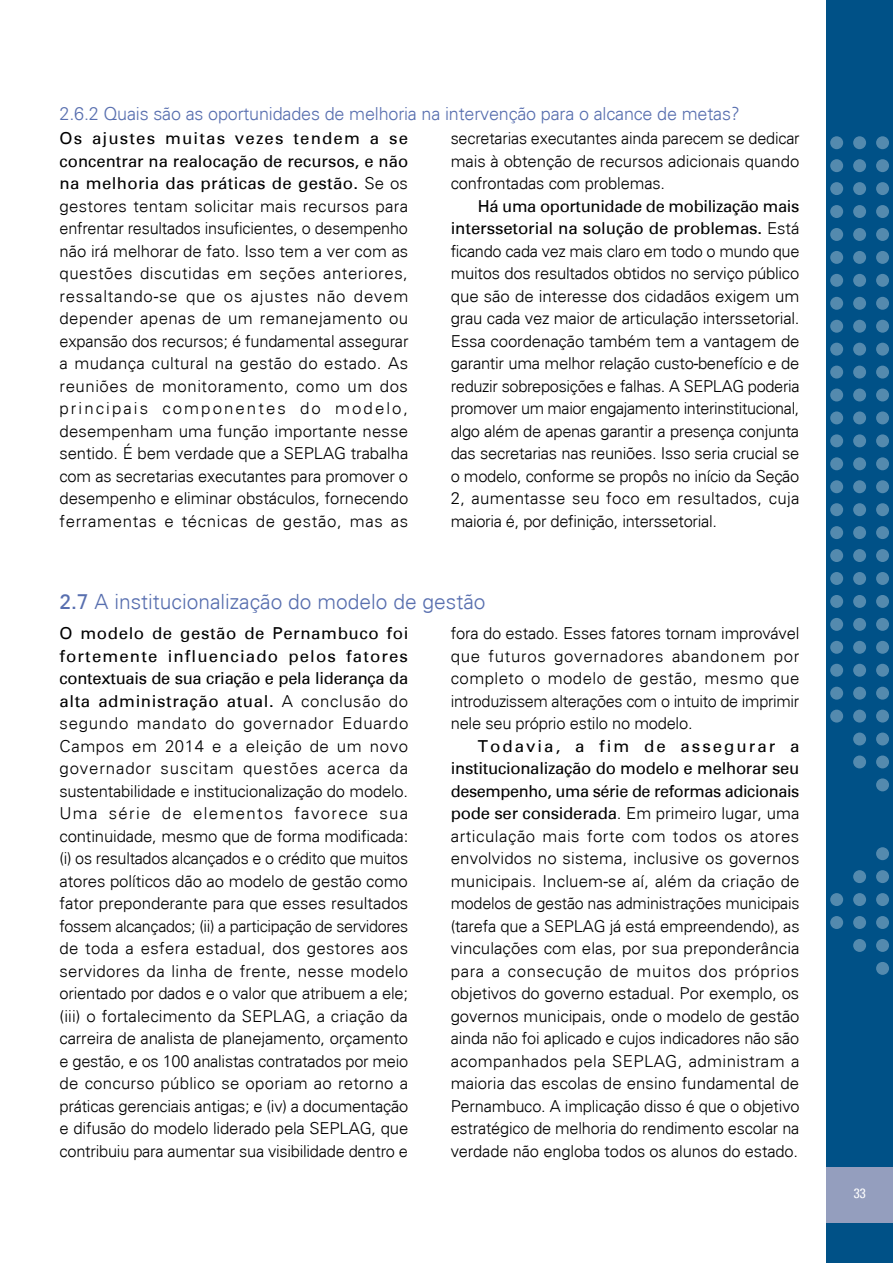
<style>
.page{position:relative;width:893px;height:1263px;background:#fff}
.page>*{position:absolute;margin:0;border:0;box-sizing:border-box;transform-origin:0 0}
.t1{font:300 21px "Univers";color:#586faf}
.t2{font:300 18px "Univers";letter-spacing:-.01em;color:#586faf}
.t3{font:300 16.5px/22.5px "Univers";letter-spacing:-.01em;color:#000;text-align:justify}
.t4{font:condensed 13.5px "Univers";color:#fff}
.s1{font-weight:400}
</style>
<div class="page">
<div style="left:826px;top:0;width:67px;height:1263px;background:#005187"></div>
<div style="left:826px;top:1167px;width:67px;height:55px;background:#949ebe"></div>
<svg style="left:876px;top:136px;width:13px;height:13px"></svg>
<svg style="left:876px;top:159px;width:13px;height:13px"></svg>
<svg style="left:876px;top:182px;width:13px;height:13px"></svg>
<svg style="left:876px;top:205px;width:13px;height:13px"></svg>
<svg style="left:876px;top:228px;width:13px;height:13px"></svg>
<svg style="left:876px;top:251px;width:13px;height:13px"></svg>
<svg style="left:876px;top:274px;width:13px;height:13px"></svg>
<svg style="left:876px;top:297px;width:13px;height:13px"></svg>
<svg style="left:876px;top:320px;width:13px;height:13px"></svg>
<svg style="left:876px;top:343px;width:13px;height:13px"></svg>
<svg style="left:876px;top:366px;width:13px;height:13px"></svg>
<div style="left:876px;top:389px;width:13px;height:12px;background:#548aae;border-radius:50%"></div>
<svg style="left:876px;top:411px;width:13px;height:13px"></svg>
<svg style="left:876px;top:434px;width:13px;height:13px"></svg>
<svg style="left:876px;top:457px;width:13px;height:13px"></svg>
<svg style="left:876px;top:480px;width:13px;height:13px"></svg>
<svg style="left:876px;top:503px;width:13px;height:13px"></svg>
<svg style="left:876px;top:526px;width:13px;height:13px"></svg>
<svg style="left:876px;top:549px;width:13px;height:13px"></svg>
<svg style="left:876px;top:572px;width:13px;height:13px"></svg>
<svg style="left:876px;top:595px;width:13px;height:13px"></svg>
<svg style="left:876px;top:618px;width:13px;height:13px"></svg>
<svg style="left:876px;top:641px;width:13px;height:13px"></svg>
<svg style="left:876px;top:664px;width:13px;height:13px"></svg>
<svg style="left:876px;top:687px;width:13px;height:13px"></svg>
<div style="left:876px;top:710px;width:13px;height:12px;background:#548aae;border-radius:50%"></div>
<svg style="left:876px;top:732px;width:13px;height:13px"></svg>
<svg style="left:876px;top:755px;width:13px;height:13px"></svg>
<svg style="left:876px;top:778px;width:13px;height:13px"></svg>
<svg style="left:876px;top:847px;width:13px;height:13px"></svg>
<svg style="left:876px;top:870px;width:13px;height:13px"></svg>
<svg style="left:876px;top:893px;width:13px;height:13px"></svg>
<svg style="left:876px;top:916px;width:13px;height:13px"></svg>
<svg style="left:876px;top:939px;width:13px;height:13px"></svg>
<svg style="left:876px;top:962px;width:13px;height:13px"></svg>
<svg style="left:853px;top:136px;width:13px;height:13px"></svg>
<svg style="left:853px;top:159px;width:13px;height:13px"></svg>
<svg style="left:853px;top:182px;width:13px;height:13px"></svg>
<svg style="left:853px;top:205px;width:13px;height:13px"></svg>
<svg style="left:853px;top:228px;width:13px;height:13px"></svg>
<svg style="left:853px;top:251px;width:13px;height:13px"></svg>
<svg style="left:853px;top:274px;width:13px;height:13px"></svg>
<svg style="left:853px;top:297px;width:13px;height:13px"></svg>
<div style="left:853px;top:320px;width:13px;height:13px;background:#548aae;border-radius:50%"></div>
<svg style="left:853px;top:343px;width:13px;height:13px"></svg>
<svg style="left:853px;top:366px;width:13px;height:13px"></svg>
<div style="left:853px;top:389px;width:13px;height:12px;background:#548aae;border-radius:50%"></div>
<svg style="left:853px;top:411px;width:13px;height:13px"></svg>
<svg style="left:853px;top:434px;width:13px;height:13px"></svg>
<div style="left:853px;top:457px;width:13px;height:13px;background:#548aae;border-radius:50%"></div>
<svg style="left:853px;top:480px;width:13px;height:13px"></svg>
<svg style="left:853px;top:503px;width:13px;height:13px"></svg>
<svg style="left:853px;top:526px;width:13px;height:13px"></svg>
<svg style="left:853px;top:549px;width:13px;height:13px"></svg>
<svg style="left:853px;top:572px;width:13px;height:13px"></svg>
<svg style="left:853px;top:595px;width:13px;height:13px"></svg>
<svg style="left:853px;top:618px;width:13px;height:13px"></svg>
<svg style="left:853px;top:641px;width:13px;height:13px"></svg>
<svg style="left:853px;top:664px;width:13px;height:13px"></svg>
<div style="left:853px;top:687px;width:13px;height:13px;background:#548aae;border-radius:50%"></div>
<div style="left:853px;top:710px;width:13px;height:12px;background:#548aae;border-radius:50%"></div>
<svg style="left:853px;top:732px;width:13px;height:13px"></svg>
<svg style="left:853px;top:755px;width:13px;height:13px"></svg>
<svg style="left:853px;top:870px;width:13px;height:13px"></svg>
<svg style="left:853px;top:893px;width:13px;height:13px"></svg>
<svg style="left:853px;top:916px;width:13px;height:13px"></svg>
<svg style="left:853px;top:939px;width:13px;height:13px"></svg>
<svg style="left:830px;top:136px;width:13px;height:13px"></svg>
<svg style="left:830px;top:159px;width:13px;height:13px"></svg>
<svg style="left:830px;top:182px;width:13px;height:13px"></svg>
<svg style="left:830px;top:205px;width:13px;height:13px"></svg>
<svg style="left:830px;top:228px;width:13px;height:13px"></svg>
<svg style="left:830px;top:251px;width:13px;height:13px"></svg>
<svg style="left:830px;top:274px;width:13px;height:13px"></svg>
<svg style="left:830px;top:297px;width:13px;height:13px"></svg>
<svg style="left:830px;top:320px;width:13px;height:13px"></svg>
<svg style="left:830px;top:343px;width:13px;height:13px"></svg>
<svg style="left:830px;top:366px;width:13px;height:13px"></svg>
<div style="left:830px;top:389px;width:13px;height:12px;background:#548aae;border-radius:50%"></div>
<svg style="left:830px;top:411px;width:13px;height:13px"></svg>
<svg style="left:830px;top:434px;width:13px;height:13px"></svg>
<svg style="left:830px;top:457px;width:13px;height:13px"></svg>
<svg style="left:830px;top:480px;width:13px;height:13px"></svg>
<svg style="left:830px;top:503px;width:13px;height:13px"></svg>
<svg style="left:830px;top:526px;width:13px;height:13px"></svg>
<svg style="left:830px;top:549px;width:13px;height:13px"></svg>
<svg style="left:830px;top:572px;width:13px;height:13px"></svg>
<svg style="left:830px;top:595px;width:13px;height:13px"></svg>
<svg style="left:830px;top:618px;width:13px;height:13px"></svg>
<svg style="left:830px;top:641px;width:13px;height:13px"></svg>
<svg style="left:830px;top:664px;width:13px;height:13px"></svg>
<svg style="left:830px;top:687px;width:13px;height:13px"></svg>
<div style="left:830px;top:710px;width:13px;height:12px;background:#548aae;border-radius:50%"></div>
<svg style="left:830px;top:893px;width:13px;height:13px"></svg>
<svg style="left:830px;top:916px;width:13px;height:13px"></svg>
<p class="t2" style="left:60px;top:103px;width:682px">2.6.2 Quais são as oportunidades de melhoria na intervenção para o alcance de metas?</p>
<p class="t3" style="left:60px;top:126px;width:350px"><span class="s1">Os ajustes muitas vezes tendem a se concentrar na realocação de recursos, e não na melhoria das práticas de gestão.</span> Se os gestores tentam solicitar mais recursos para enfrentar resultados insuficientes, o desempenho não irá melhorar de fato. Isso tem a ver com as questões discutidas em seções anteriores, ressaltando-se que os ajustes não devem depender apenas de um remanejamento ou expansão dos recursos; é fundamental assegurar a mudança cultural na gestão do estado. As reuniões de monitoramento, como um dos principais componentes do modelo, desempenham uma função importante nesse sentido. É bem verdade que a SEPLAG trabalha com as secretarias executantes para promover o desempenho e eliminar obstáculos, fornecendo ferramentas e técnicas de gestão, mas as</p>
<p class="t3" style="left:451px;top:126px;width:350px">secretarias executantes ainda parecem se dedicar mais à obtenção de recursos adicionais quando confrontadas com problemas.</p>
<p class="t3" style="left:451px;top:194px;width:350px;text-indent:27px"><span class="s1">Há uma oportunidade de mobilização mais interssetorial na solução de problemas.</span> Está ficando cada vez mais claro em todo o mundo que muitos dos resultados obtidos no serviço público que são de interesse dos cidadãos exigem um grau cada vez maior de articulação interssetorial.<br>Essa coordenação também tem a vantagem de garantir uma melhor relação custo-benefício e de reduzir sobreposições e falhas. A SEPLAG poderia promover um maior engajamento interinstitucional, algo além de apenas garantir a presença conjunta das secretarias nas reuniões. Isso seria crucial se o modelo, conforme se propôs no início da Seção 2, aumentasse seu foco em resultados, cuja maioria é, por definição, interssetorial.</p>
<p class="t1" style="left:60px;top:589px;width:427px"><span class="s1">2.7</span> A institucionalização do modelo de gestão</p>
<p class="t3" style="left:60px;top:621px;width:350px"><span class="s1">O modelo de gestão de Pernambuco foi fortemente influenciado pelos fatores contextuais de sua criação e pela liderança da alta administração atual.</span> A conclusão do segundo mandato do governador Eduardo Campos em 2014 e a eleição de um novo governador suscitam questões acerca da sustentabilidade e institucionalização do modelo.<br>U ma série de elementos favorece sua continuidade, mesmo que de forma modificada: (i) os resultados alcançados e o crédito que muitos atores políticos dão ao modelo de gestão como fator preponderante para que esses resultados fossem alcançados; (ii) a participação de servidores de toda a esfera estadual, dos gestores aos servidores da linha de frente, nesse modelo orientado por dados e o valor que atribuem a ele; (iii) o fortalecimento da SEPLAG, a criação da carreira de analista de planejamento, orçamento e gestão, e os 100 analistas contratados por meio de concurso público se oporiam ao retorno a práticas gerenciais antigas; e (iv) a documentação e difusão do modelo liderado pela SEPLAG, que contribuiu para aumentar sua visibilidade dentro e</p>
<p class="t3" style="left:451px;top:621px;width:350px">fora do estado. Esses fatores tornam improvável que futuros governadores abandonem por completo o modelo de gestão, mesmo que introduzissem alterações com o intuito de imprimir nele seu próprio estilo no modelo.</p>
<p class="t3" style="left:451px;top:734px;width:350px;text-indent:27px"><span class="s1">Todavia, a fim de assegurar a institucionalização do modelo e melhorar seu desempenho, uma série de reformas adicionais pode ser considerada</span>. Em primeiro lugar, uma articulação mais forte com todos os atores envolvidos no sistema, inclusive os governos municipais. Incluem-se aí, além da criação de modelos de gestão nas administrações municipais (tarefa que a SEPLAG já está empreendendo), as vinculações com elas, por sua preponderância para a consecução de muitos dos próprios objetivos do governo estadual. Por exemplo, os governos municipais, onde o modelo de gestão ainda não foi aplicado e cujos indicadores não são acompanhados pela SEPLAG, administram a maioria das escolas de ensino fundamental de Pernambuco. A implicação disso é que o objetivo estratégico de melhoria do rendimento escolar na verdade não engloba todos os alunos do estado.</p>
<p class="t4" style="left:854px;top:1184px;width:13px">33</p>
</div>
